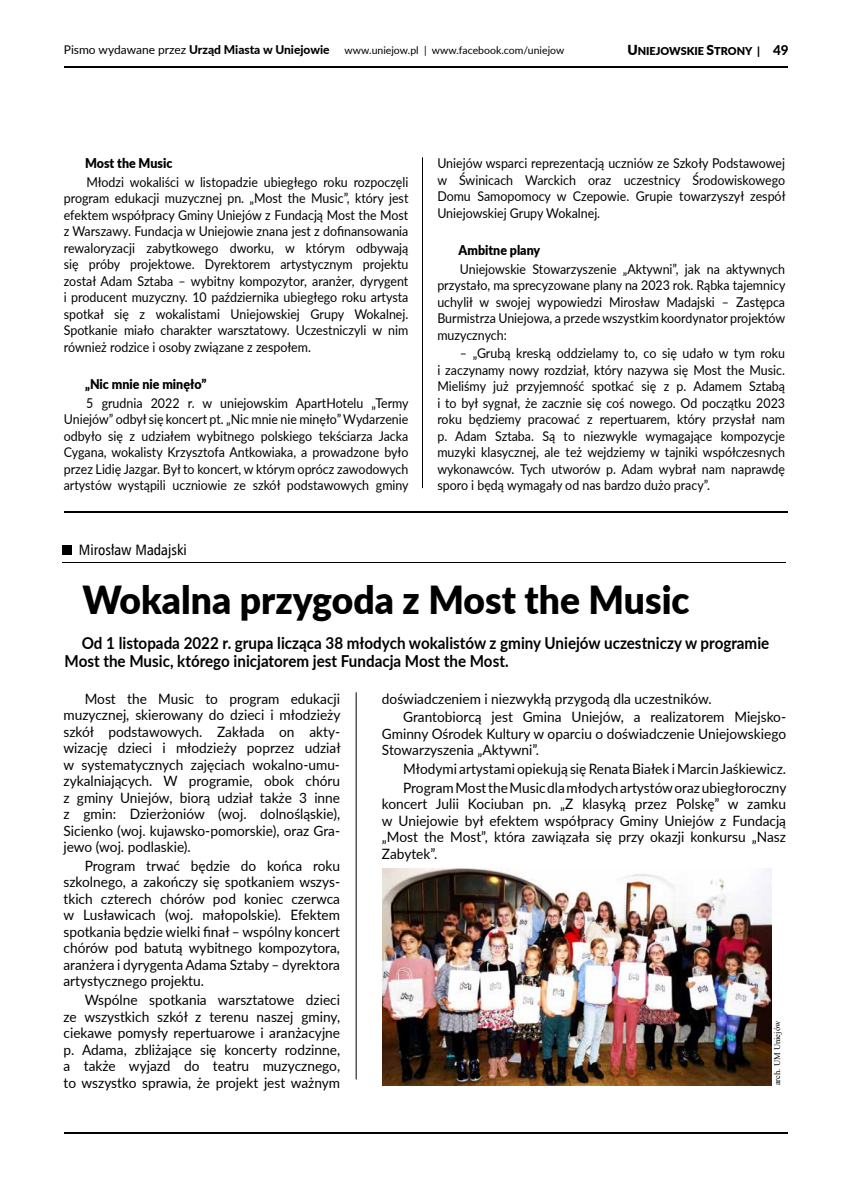
<style>
.page{position:relative;width:851px;height:1191px;background:#fff}
.page>*{position:absolute;margin:0;border:0;box-sizing:border-box;transform-origin:0 0}
.t1{font:900 38.7px "Lato";color:#000;scale:.96 1}
.t2{font:700 16.5px/18px "Lato";color:#000;scale:.92 1}
.t3{font:15px "Humnst 777 Cn EU";color:#000}
.t4{font:14.25px/16.5px "Lato";color:#000;text-align:justify;scale:.96 1}
.t5{font:13.5px/16.5px "Lato";color:#000;text-align:justify;scale:.92 1}
.t6{font:900 13.5px "Lato";color:#000;scale:.92 1}
.t7{font:900 10.8px "Lato";color:#000}
.t8{font:10.5px "Lato";color:#000}
.t9{font:8.55px "Times New Roman";color:#000}
.s1{font-size:12px}
.s2{font-weight:800;font-size:12px}
.s3{font-size:13.8px}
.s4{font-weight:800;font-size:13.5px}
</style>
<div class="page">
<hr style="left:64px;top:66px;width:723px;height:2px;background:#000">
<hr style="left:64px;top:1132px;width:723px;height:1px;background:#000">
<hr style="left:422px;top:157px;width:1px;height:331px;background:#000">
<hr style="left:356px;top:692px;width:1px;height:387px;background:#000">
<hr style="left:63px;top:562px;width:723px;height:1px;background:#000">
<div style="left:63px;top:545px;width:9px;height:9px;background:#000"></div>
<img style="left:383px;top:868px;width:388px;height:217px">
<hr style="left:64px;top:511px;width:723px;height:2px;background:#000">
<p class="t8" style="left:64px;top:43px;width:502px"><span class="s1">Pismo wydawane przez</span> <span class="s2">Urząd Miasta w Uniejowie</span> www.uniejow.pl | www.facebook.com/uniejow</p>
<p class="t7" style="left:627px;top:43px;width:163px"><span class="s3">U</span>NIEJOWSKIE <span class="s3">S</span>TRONY | <span class="s4">49</span></p>
<p class="t6" style="left:85px;top:153px;width:96px">Most the Music</p>
<p class="t5" style="left:64px;top:173px;width:376px;text-indent:23px">Młodzi wokaliści w listopadzie ubiegłego roku rozpoczęli program edukacji muzycznej pn. „Most the Music”, który jest efektem współpracy Gminy Uniejów z Fundacją Most the Most z Warszawy. Fundacja w Uniejowie znana jest z dofinansowania rewaloryzacji zabytkowego dworku, w którym odbywają się próby projektowe. Dyrektorem artystycznym projektu został Adam Sztaba – wybitny kompozytor, aranżer, dyrygent i producent muzyczny. 10 października ubiegłego roku artysta spotkał się z wokalistami Uniejowskiej Grupy Wokalnej.<br>Spotkanie miało charakter warsztatowy. Uczestniczyli w nim również rodzice i osoby związane z zespołem.</p>
<p class="t6" style="left:85px;top:374px;width:133px">„Nic mnie nie minęło”</p>
<p class="t5" style="left:64px;top:394px;width:376px;text-indent:23px">5 grudnia 2022 r. w uniejowskim ApartHotelu „Termy Uniejów” odbył się koncert pt. „Nic mnie nie minęło” Wydarzenie odbyło się z udziałem wybitnego polskiego tekściarza Jacka Cygana, wokalisty Krzysztofa Antkowiaka, a prowadzone było przez Lidię Jazgar. Był to koncert, w którym oprócz zawodowych artystów wystąpili uczniowie ze szkół podstawowych gminy</p>
<p class="t5" style="left:437px;top:154px;width:380px">Uniejów wsparci reprezentacją uczniów ze Szkoły Podstawowej w Świnicach Warckich oraz uczestnicy Środowiskowego Domu Samopomocy w Czepowie. Grupie towarzyszył zespół Uniejowskiej Grupy Wokalnej.</p>
<p class="t6" style="left:458px;top:240px;width:90px">Ambitne plany</p>
<p class="t5" style="left:437px;top:260px;width:380px;text-indent:23px">Uniejowskie Stowarzyszenie „Aktywni”, jak na aktywnych przystało, ma sprecyzowane plany na 2023 rok. Rąbka tajemnicy uchylił w swojej wypowiedzi Mirosław Madajski – Zastępca Burmistrza Uniejowa, a przede wszystkim koordynator projektów muzycznych:</p>
<p class="t5" style="left:437px;top:344px;width:379px;text-indent:23px">– „Grubą kreską oddzielamy to, co się udało w tym roku i zaczynamy nowy rozdział, który nazywa się Most the Music.<br>Mieliśmy już przyjemność spotkać się z p. Adamem Sztabą i to był sygnał, że zacznie się coś nowego. Od początku 2023 roku będziemy pracować z repertuarem, który przysłał nam p. Adam Sztaba. Są to niezwykle wymagające kompozycje muzyki klasycznej, ale też wejdziemy w tajniki współczesnych wykonawców. Tych utworów p. Adam wybrał nam naprawdę sporo i będą wymagały od nas bardzo dużo pracy”.</p>
<p class="t3" style="left:79px;top:540px;width:109px">Mirosław Madajski</p>
<h1 class="t1" style="left:82px;top:570px;width:634px">Wokalna przygoda z Most the Music</h1>
<p class="t2" style="left:65px;top:633px;width:767px;text-indent:17px">Od 1 listopada 2022 r. grupa licząca 38 młodych wokalistów z gminy Uniejów uczestniczy w programie<br>Most the Music, którego inicjatorem jest Fundacja Most the Most.</p>
<p class="t4" style="left:63px;top:689px;width:290px;text-indent:21px">Most the Music to program edukacji muzycznej, skierowany do dzieci i młodzieży szkół podstawowych. Zakłada on akty&shy;wizację dzieci i młodzieży poprzez udział w systematycznych zajęciach wokalno-umu&shy;zykalniających. W programie, obok chóru z gminy Uniejów, biorą udział także 3 inne z gmin: Dzierżoniów (woj. dolnośląskie), Sicienko (woj. kujawsko-pomorskie), oraz Gra&shy;jewo (woj. podlaskie).</p>
<p class="t4" style="left:63px;top:857px;width:289px;text-indent:21px">Program trwać będzie do końca roku szkolnego, a zakończy się spotkaniem wszys&shy;tkich czterech chórów pod koniec czerwca w Lusławicach (woj. małopolskie). Efektem spotkania będzie wielki finał – wspólny koncert chórów pod batutą wybitnego kompozytora, aranżera i dyrygenta Adama Sztaby – dyrektora artystycznego projektu.</p>
<p class="t4" style="left:63px;top:991px;width:289px;text-indent:21px">Wspólne spotkania warsztatowe dzieci ze wszystkich szkół z terenu naszej gminy, ciekawe pomysły repertuarowe i aranżacyjne p. Adama, zbliżające się koncerty rodzinne, a także wyjazd do teatru muzycznego, to wszystko sprawia, że projekt jest ważnym</p>
<p class="t4" style="left:403px;top:688px;width:400px;line-height:18.6px;text-indent:-21px">doświadczeniem i niezwykłą przygodą dla uczestników.<br>Grantobiorcą jest Gmina Uniejów, a realizatorem Miejsko-</p>
<p class="t4" style="left:382px;top:725px;width:422px">Gminny Ośrodek Kultury w oparciu o doświadczenie Uniejowskiego<br>Stowarzyszenia „Aktywni”.</p>
<p class="t4" style="left:403px;top:759px;width:400px;line-height:18.6px">Młodymi artystami opiekują się Renata Białek i Marcin Jaśkiewicz.<br>Program Most the Music dla młodych artystów orazubiegłoroczny</p>
<p class="t4" style="left:382px;top:795px;width:422px">koncert Julii Kociuban pn. „Z klasyką przez Polskę” w zamku w Uniejowie był efektem współpracy Gminy Uniejów z Fundacją „Most the Most”, która zawiązała się przy okazji konkursu „Nasz Zabytek”.</p>
<p class="t9" style="left:771px;top:1085px;width:66px;rotate:-90deg">arch. UM Uniejów</p>
</div>
